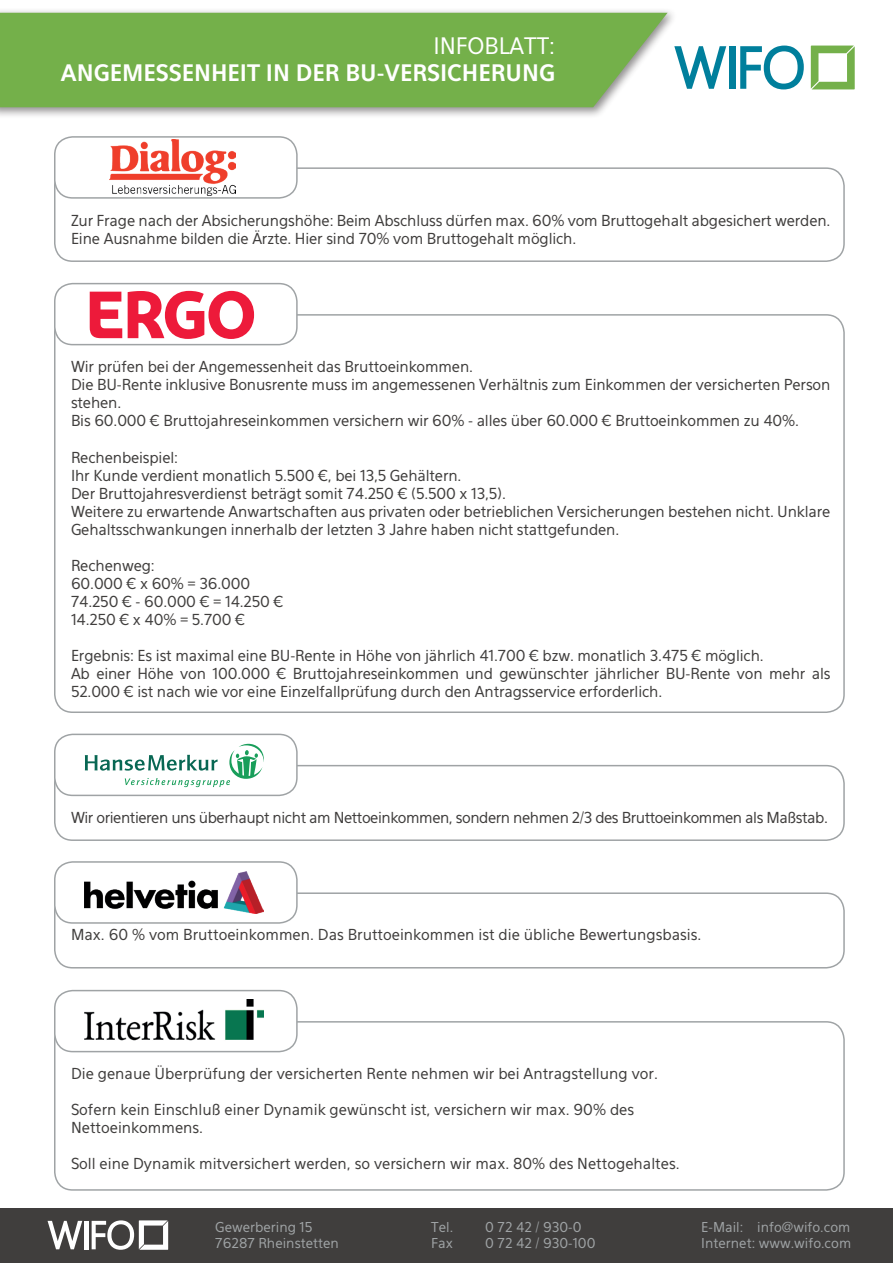
<style>
.page{position:relative;width:893px;height:1263px;background:#fff}
.page>*{position:absolute;margin:0;border:0;box-sizing:border-box;transform-origin:0 0}
.t1{font:700 22.5px "Eau Sans";color:#fff}
.t2{font:22.5px "Eau Sans";color:#fff}
.t3{font:15px/18px "Eau Sans";letter-spacing:-.01em;color:#403e3d}
.t4{font:15px "Eau Sans";letter-spacing:-.03em;color:#403e3d}
.t5{font:13.5px "Eau Sans";color:#9fa3a5}
</style>
<div class="page">
<div style="left:0;top:1209px;width:893px;height:54px;background:#403e3d"></div>
<div style="left:0;top:8px;width:677px;height:111px;background:#231f20;opacity:.5"></div>
<div style="left:0;top:13px;width:668px;height:94px;background:#74b04a"></div>
<svg style="left:674px;top:46px;width:52px;height:43px"></svg>
<div style="left:730px;top:46px;width:6px;height:43px;background:#007f9c"></div>
<svg style="left:740px;top:46px;width:64px;height:43px"></svg>
<svg style="left:811px;top:46px;width:44px;height:43px"></svg>
<svg style="left:48px;top:1221px;width:34px;height:28px"></svg>
<hr style="left:85px;top:1221px;width:4px;height:28px;background:#fff">
<svg style="left:92px;top:1220px;width:76px;height:30px"></svg>
<div style="left:54px;top:167px;width:791px;height:95px;border:2px solid #9fa3a5;border-radius:18px"></div>
<div style="left:54px;top:765px;width:791px;height:76px;border:2px solid #9fa3a5;border-radius:18px"></div>
<div style="left:54px;top:892px;width:791px;height:76px;border:2px solid #9fa3a5;border-radius:18px"></div>
<div style="left:54px;top:1021px;width:791px;height:170px;border:2px solid #9fa3a5;border-radius:18px"></div>
<div style="left:55px;top:137px;width:242px;height:61px;background:#fff;border-radius:18px"></div>
<div style="left:54px;top:136px;width:244px;height:63px;border:2px solid #9fa3a5;border-radius:18px"></div>
<div style="left:55px;top:734px;width:242px;height:61px;background:#fff;border-radius:18px"></div>
<div style="left:54px;top:734px;width:244px;height:62px;border:2px solid #9fa3a5;border-radius:18px"></div>
<div style="left:55px;top:862px;width:242px;height:61px;background:#fff;border-radius:18px"></div>
<div style="left:54px;top:861px;width:244px;height:63px;border:2px solid #9fa3a5;border-radius:18px"></div>
<div style="left:55px;top:990px;width:242px;height:61px;background:#fff;border-radius:18px"></div>
<div style="left:54px;top:990px;width:244px;height:62px;border:2px solid #9fa3a5;border-radius:18px"></div>
<div style="left:54px;top:283px;width:244px;height:62px;border:2px solid #9fa3a5;border-radius:18px"></div>
<img style="left:109px;top:140px;width:127px;height:55px">
<svg style="left:85px;top:744px;width:179px;height:43px"></svg>
<img style="left:84px;top:871px;width:180px;height:43px">
<img style="left:84px;top:1000px;width:180px;height:41px">
<svg style="left:128px;top:291px;width:126px;height:48px"></svg>
<svg style="left:90px;top:292px;width:32px;height:46px"></svg>
<h1 class="t2" style="left:433px;top:32px;width:123px">INFOBLATT:</h1>
<h1 class="t1" style="left:61px;top:59px;width:496px">ANGEMESSENHEIT IN DER BU-VERSICHERUNG</h1>
<p class="t3" style="left:71px;top:211px;width:761px">Zur Frage nach der Absicherungshöhe: Beim Abschluss dürfen max. 60% vom Bruttogehalt abgesichert werden.<br>Eine Ausnahme bilden die Ärzte. Hier sind 70% vom Bruttogehalt möglich.</p>
<p class="t3" style="left:71px;top:358px;width:761px">Wir prüfen bei der Angemessenheit das Bruttoeinkommen.<br>Die BU-Rente inklusive Bonusrente muss im angemessenen Verhältnis zum Einkommen der versicherten Person stehen.<br>Bis 60.000 € Bruttojahreseinkommen versichern wir 60% - alles über 60.000 € Bruttoeinkommen zu 40%.</p>
<p class="t3" style="left:71px;top:448px;width:761px">Rechenbeispiel:<br>Ihr Kunde verdient monatlich 5.500 €, bei 13,5 Gehältern.<br>Der Bruttojahresverdienst beträgt somit 74.250 € (5.500 x 13,5).<br>Weitere zu erwartende Anwartschaften aus privaten oder betrieblichen Versicherungen bestehen nicht. Unklare Gehaltsschwankungen innerhalb der letzten 3 Jahre haben nicht stattgefunden.</p>
<p class="t3" style="left:71px;top:556px;width:214px">Rechenweg:<br>60.000 € x 60% = 36.000<br>74.250 € - 60.000 € = 14.250 €<br>14.250 € x 40% = 5.700 €</p>
<p class="t3" style="left:71px;top:646px;width:761px">Ergebnis: Es ist maximal eine BU-Rente in Höhe von jährlich 41.700 € bzw. monatlich 3.475 € möglich.<br>Ab einer Höhe von 100.000 € Bruttojahreseinkommen und gewünschter jährlicher BU-Rente von mehr als<br>52.000 € ist nach wie vor eine Einzelfallprüfung durch den Antragsservice erforderlich.</p>
<p class="t4" style="left:71px;top:809px;width:758px">Wir orientieren uns überhaupt nicht am Nettoeinkommen, sondern nehmen 2/3 des Bruttoeinkommen als Maßstab.</p>
<p class="t3" style="left:71px;top:926px;width:632px">Max. 60 % vom Bruttoeinkommen. Das Bruttoeinkommen ist die übliche Bewertungsbasis.</p>
<p class="t3" style="left:71px;top:1065px;width:588px">Die genaue Überprüfung der versicherten Rente nehmen wir bei Antragstellung vor.</p>
<p class="t3" style="left:71px;top:1101px;width:565px">Sofern kein Einschluß einer Dynamik gewünscht ist, versichern wir max. 90% des<br>Nettoeinkommens.</p>
<p class="t3" style="left:71px;top:1155px;width:610px">Soll eine Dynamik mitversichert werden, so versichern wir max. 80% des Nettogehaltes.</p>
<p class="t5" style="left:215px;top:1219px;width:99px">Gewerbering 15</p>
<p class="t5" style="left:431px;top:1219px;width:23px">Tel.</p>
<p class="t5" style="left:485px;top:1219px;width:98px">0 72 42 / 930-0</p>
<p class="t5" style="left:701px;top:1219px;width:151px">E-Mail: info@wifo.com</p>
<p class="t5" style="left:215px;top:1235px;width:125px">76287 Rheinstetten</p>
<p class="t5" style="left:431px;top:1235px;width:23px">Fax</p>
<p class="t5" style="left:485px;top:1235px;width:112px">0 72 42 / 930-100</p>
<p class="t5" style="left:701px;top:1235px;width:151px">Internet: www.wifo.com</p>
</div>
